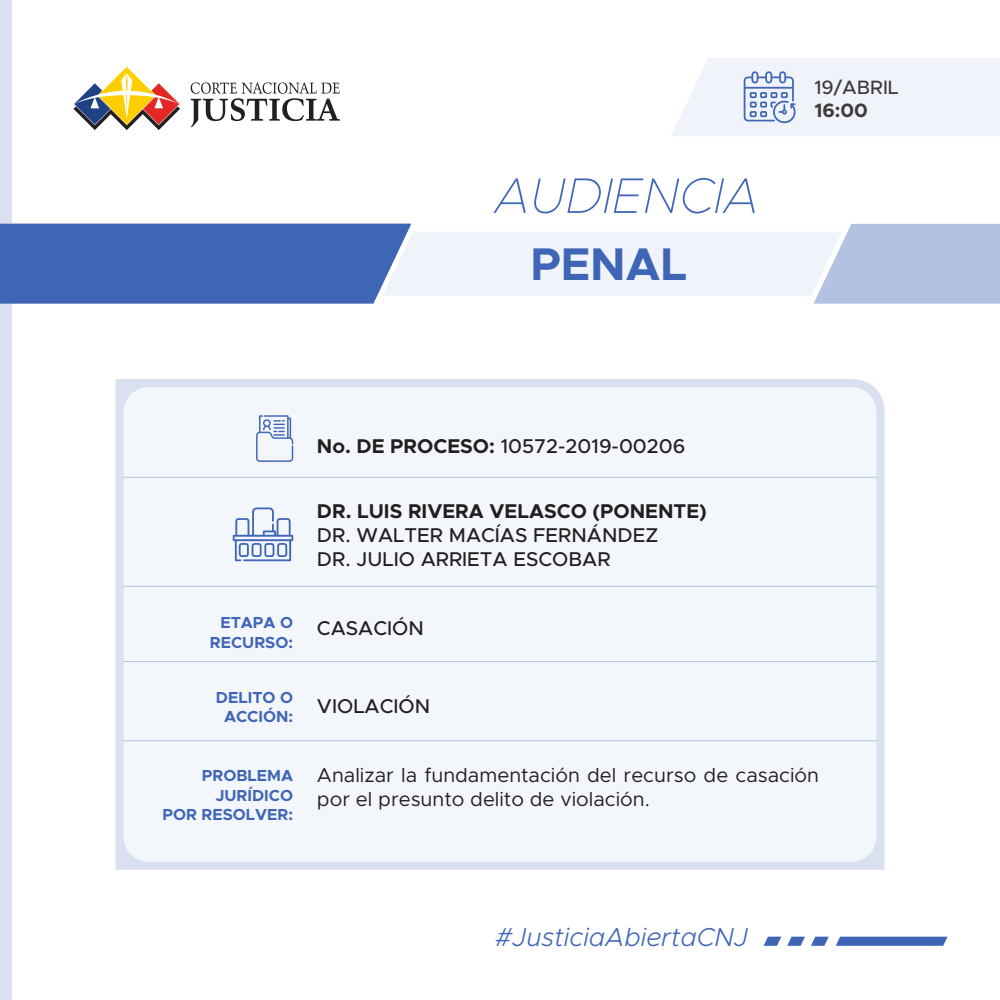
<style>
.page{position:relative;width:1000px;height:1000px;background:#fff}
.page>*{position:absolute;margin:0;border:0;box-sizing:border-box;transform-origin:0 0}
.t1{font:italic 100 50.2px "Metropolis";color:#3f66b6}
.t2{font:700 46px "Metropolis";color:#3f66b6}
.t3{font:italic 300 26px "Metropolis";color:#3f66b6}
.t4{font:500 20px/24px "Metropolis";color:#231f20}
.t5{font:20px/24px "Metropolis";color:#231f20}
.t6{font:700 20px "Metropolis";color:#231f20}
.t7{font:500 19.4px "Metropolis";color:#3c3c3b}
.t8{font:700 19.4px "Metropolis";color:#3c3c3b}
.t9{font:700 16px/19.2px "Metropolis";color:#3f66b6;text-align:right}
.s1{font-weight:700}
</style>
<div class="page">
<div style="left:0;top:0;width:12px;height:1000px;background:#d9e0f0"></div>
<svg style="left:836px;top:937px;width:112px;height:9px"></svg>
<svg style="left:811px;top:937px;width:18px;height:9px"></svg>
<svg style="left:787px;top:937px;width:18px;height:9px"></svg>
<svg style="left:764px;top:937px;width:17px;height:9px"></svg>
<svg style="left:0;top:223px;width:1000px;height:81px"></svg>
<div style="left:116px;top:379px;width:768px;height:491px;background:#d9e0f0"></div>
<div style="left:124px;top:387px;width:752px;height:475px;background:#f3f6fb;border-radius:25px"></div>
<svg style="left:256px;top:415px;width:37px;height:47px"></svg>
<hr style="left:123px;top:477px;width:754px;height:1px;background:#b2c2e2">
<hr style="left:123px;top:586px;width:754px;height:1px;background:#b2c2e2">
<hr style="left:123px;top:661px;width:754px;height:1px;background:#b2c2e2">
<hr style="left:123px;top:740px;width:754px;height:1px;background:#b2c2e2">
<svg style="left:233px;top:508px;width:60px;height:53px"></svg>
<svg style="left:191px;top:82px;width:149px;height:45px"></svg>
<svg style="left:73px;top:66px;width:107px;height:64px"></svg>
<svg style="left:671px;top:58px;width:329px;height:78px"></svg>
<h1 class="t1" style="left:495px;top:164px;width:266px">AUDIENCIA</h1>
<h2 class="t2" style="left:530px;top:235px;width:158px">PENAL</h2>
<p class="t7" style="left:814px;top:75px;width:86px">19/ABRIL</p>
<p class="t8" style="left:814px;top:98px;width:55px">16:00</p>
<p class="t4" style="left:317px;top:434px;width:370px"><span class="s1">No. DE PROCESO:</span> 10572-2019-00206</p>
<p class="t6" style="left:317px;top:498px;width:391px">DR. LUIS RIVERA VELASCO (PONENTE)</p>
<p class="t4" style="left:317px;top:523px;width:343px">DR. WALTER MACÍAS FERNÁNDEZ<br>DR. JULIO ARRIETA ESCOBAR</p>
<p class="t9" style="left:210px;top:613px;width:85px">ETAPA O<br>RECURSO:</p>
<p class="t4" style="left:317px;top:616px;width:108px">CASACIÓN</p>
<p class="t9" style="left:216px;top:688px;width:79px;text-align:center">DELITO O<br>ACCIÓN:</p>
<p class="t4" style="left:317px;top:694px;width:115px">VIOLACIÓN</p>
<p class="t9" style="left:163px;top:766px;width:132px">PROBLEMA<br>JURÍDICO<br>POR RESOLVER:</p>
<p class="t5" style="left:317px;top:763px;width:504px">Analizar la fundamentación del recurso de casación por el presunto delito de violación.</p>
<h3 class="t3" style="left:495px;top:921px;width:255px">#JusticiaAbiertaCNJ</h3>
</div>
